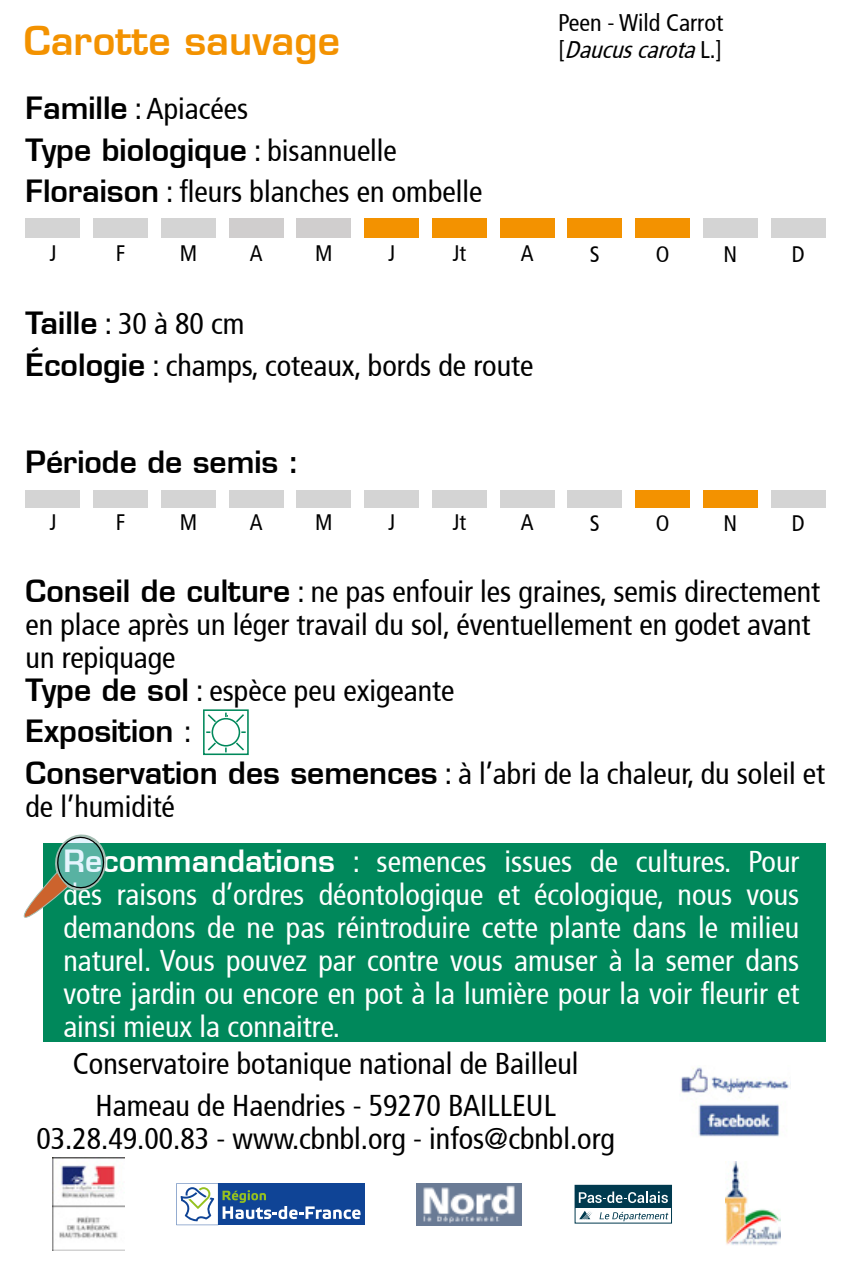
<style>
.page{position:relative;width:851px;height:1276px;background:#fff}
.page>*{position:absolute;margin:0;border:0;box-sizing:border-box;transform-origin:0 0}
.t1{font:600 39px "Eurostile";color:#f39200}
.t2{font:condensed 30px/33px "Frutiger";color:#000}
.t3{font:condensed 30px/33px "Frutiger";color:#fff;text-align:justify}
.t4{font:600 30px "Eurostile";color:#000}
.t5{font:condensed 24px/26.4px "Frutiger";color:#000}
.t6{font:condensed 22.2px "Frutiger";color:#000}
.s1{font-family:"Eurostile";font-weight:600;font-stretch:normal}
.s2{font-family:"Frutiger";font-weight:400;font-stretch:condensed}
.s3{font-style:italic}
</style>
<div class="page">
<img style="left:53px;top:1158px;width:72px;height:92px">
<div style="left:218px;top:1183px;width:147px;height:42px;background:#0f4496"></div>
<svg style="left:176px;top:1183px;width:185px;height:42px"></svg>
<img style="left:416px;top:1183px;width:105px;height:42px">
<svg style="left:577px;top:1207px;width:92px;height:13px"></svg>
<div style="left:575px;top:1185px;width:96px;height:22px;background:#003a4f"></div>
<svg style="left:579px;top:1210px;width:13px;height:9px"></svg>
<svg style="left:578px;top:1191px;width:89px;height:12px"></svg>
<svg style="left:599px;top:1212px;width:69px;height:9px"></svg>
<img style="left:725px;top:1161px;width:55px;height:84px">
<div style="left:43px;top:843px;width:782px;height:199px;background:#00885b"></div>
<svg style="left:23px;top:834px;width:84px;height:84px"></svg>
<img style="left:681px;top:1067px;width:108px;height:70px">
<div style="left:26px;top:218px;width:54px;height:20px;background:#d4d4d4"></div>
<div style="left:296px;top:218px;width:55px;height:20px;background:#d0cece"></div>
<div style="left:567px;top:218px;width:55px;height:20px;background:#f39200"></div>
<div style="left:161px;top:218px;width:55px;height:20px;background:#d4d4d4"></div>
<div style="left:432px;top:218px;width:54px;height:20px;background:#f39200"></div>
<div style="left:702px;top:218px;width:55px;height:20px;background:#d4d4d4"></div>
<div style="left:93px;top:218px;width:55px;height:20px;background:#d4d4d4"></div>
<div style="left:364px;top:218px;width:55px;height:20px;background:#f39200"></div>
<div style="left:635px;top:218px;width:54px;height:20px;background:#f39200"></div>
<div style="left:229px;top:218px;width:54px;height:20px;background:#d0cece"></div>
<div style="left:499px;top:218px;width:55px;height:20px;background:#f39200"></div>
<div style="left:770px;top:218px;width:55px;height:20px;background:#d4d4d4"></div>
<div style="left:26px;top:490px;width:54px;height:18px;background:#d4d4d4"></div>
<div style="left:296px;top:490px;width:55px;height:18px;background:#d4d4d4"></div>
<div style="left:567px;top:490px;width:55px;height:18px;background:#d4d4d4"></div>
<div style="left:161px;top:490px;width:55px;height:18px;background:#d4d4d4"></div>
<div style="left:432px;top:490px;width:54px;height:18px;background:#d4d4d4"></div>
<div style="left:702px;top:490px;width:55px;height:18px;background:#f39200"></div>
<div style="left:93px;top:490px;width:55px;height:18px;background:#d4d4d4"></div>
<div style="left:364px;top:490px;width:55px;height:18px;background:#d4d4d4"></div>
<div style="left:635px;top:490px;width:54px;height:18px;background:#f39200"></div>
<div style="left:229px;top:490px;width:54px;height:18px;background:#d4d4d4"></div>
<div style="left:499px;top:490px;width:55px;height:18px;background:#d4d4d4"></div>
<div style="left:770px;top:490px;width:55px;height:18px;background:#d4d4d4"></div>
<div style="left:203px;top:709px;width:46px;height:46px;border:2px solid #00885b"></div>
<div style="left:211px;top:718px;width:29px;height:28px;border:2px solid #00885b;border-radius:50%"></div>
<svg style="left:225px;top:712px;width:3px;height:5px"></svg>
<svg style="left:234px;top:714px;width:10px;height:10px"></svg>
<svg style="left:234px;top:741px;width:10px;height:10px"></svg>
<svg style="left:207px;top:741px;width:10px;height:10px"></svg>
<svg style="left:207px;top:714px;width:11px;height:10px"></svg>
<p class="t1" style="left:24px;top:16px;width:317px">Carotte sauvage</p>
<p class="t2" style="left:26px;top:93px;width:224px"><span class="s1">Famille</span> : Apiacées</p>
<p class="t4" style="left:26px;top:131px;width:373px">Type biologique <span class="s2">: bisannuelle</span></p>
<p class="t2" style="left:26px;top:176px;width:458px"><span class="s1">Floraison</span> : fleurs blanches en ombelle</p>
<p class="t5" style="left:558px;top:10px;width:166px">Peen - Wild Carrot [ <span class="s3">Daucuscarota</span>L . ]</p>
<p class="t6" style="left:49px;top:241px;width:9px">J</p>
<p class="t6" style="left:116px;top:241px;width:11px">F</p>
<p class="t6" style="left:180px;top:241px;width:19px">M</p>
<p class="t6" style="left:250px;top:241px;width:14px">A</p>
<p class="t6" style="left:315px;top:241px;width:19px">M</p>
<p class="t6" style="left:388px;top:241px;width:9px">J</p>
<p class="t6" style="left:452px;top:241px;width:15px">Jt</p>
<p class="t6" style="left:520px;top:241px;width:14px">A</p>
<p class="t6" style="left:589px;top:242px;width:11px">S</p>
<p class="t6" style="left:655px;top:242px;width:15px">O</p>
<p class="t6" style="left:723px;top:242px;width:15px">N</p>
<p class="t6" style="left:791px;top:242px;width:14px">D</p>
<p class="t2" style="left:26px;top:307px;width:220px"><span class="s1">Taille</span> : 30 à 80 cm</p>
<p class="t2" style="left:26px;top:349px;width:509px"><span class="s1">Écologie</span> : champs, coteaux, bords de route</p>
<p class="t4" style="left:26px;top:443px;width:275px">Période de semis :</p>
<p class="t6" style="left:49px;top:510px;width:9px">J</p>
<p class="t6" style="left:116px;top:510px;width:11px">F</p>
<p class="t6" style="left:180px;top:510px;width:19px">M</p>
<p class="t6" style="left:250px;top:510px;width:14px">A</p>
<p class="t6" style="left:315px;top:510px;width:19px">M</p>
<p class="t6" style="left:388px;top:510px;width:9px">J</p>
<p class="t6" style="left:452px;top:510px;width:15px">Jt</p>
<p class="t6" style="left:520px;top:510px;width:14px">A</p>
<p class="t6" style="left:589px;top:511px;width:11px">S</p>
<p class="t6" style="left:655px;top:511px;width:15px">O</p>
<p class="t6" style="left:723px;top:511px;width:15px">N</p>
<p class="t6" style="left:791px;top:511px;width:14px">D</p>
<p class="t2" style="left:26px;top:575px;width:796px"><span class="s1">Conseil de culture</span> : ne pas enfouir les graines, semis directement en place après un léger travail du sol, éventuellement en godet avant un repiquage</p>
<p class="t2" style="left:26px;top:674px;width:430px"><span class="s1">Type de sol</span> : espèce peu exigeante</p>
<p class="t4" style="left:26px;top:712px;width:167px">Exposition <span class="s2">:</span></p>
<p class="t2" style="left:26px;top:757px;width:801px"><span class="s1">Conservation des semences</span> : à l’abri de la chaleur, du soleil et de l’humidité</p>
<p class="t3" style="left:63px;top:845px;width:737px"><span class="s1">Recommandations</span> : semences issues de cultures. Pour des raisons d’ordres déontologique et écologique, nous vous demandons de ne pas réintroduire cette plante dans le milieu naturel. Vous pouvez par contre vous amuser à la semer dans votre jardin ou encore en pot à la lumière pour la voir fleurir et ainsi mieux la connaitre.</p>
<p class="t2" style="left:73px;top:1043px;width:507px;line-height:41.4px;text-align:center">Conservatoire botanique national de Bailleul<br>Hameau de Haendries - 59270 BAILLEUL</p>
<p class="t2" style="left:36px;top:1121px;width:580px">03.28.49.00.83 - www.cbnbl.org - infos@cbnbl.org</p>
</div>
